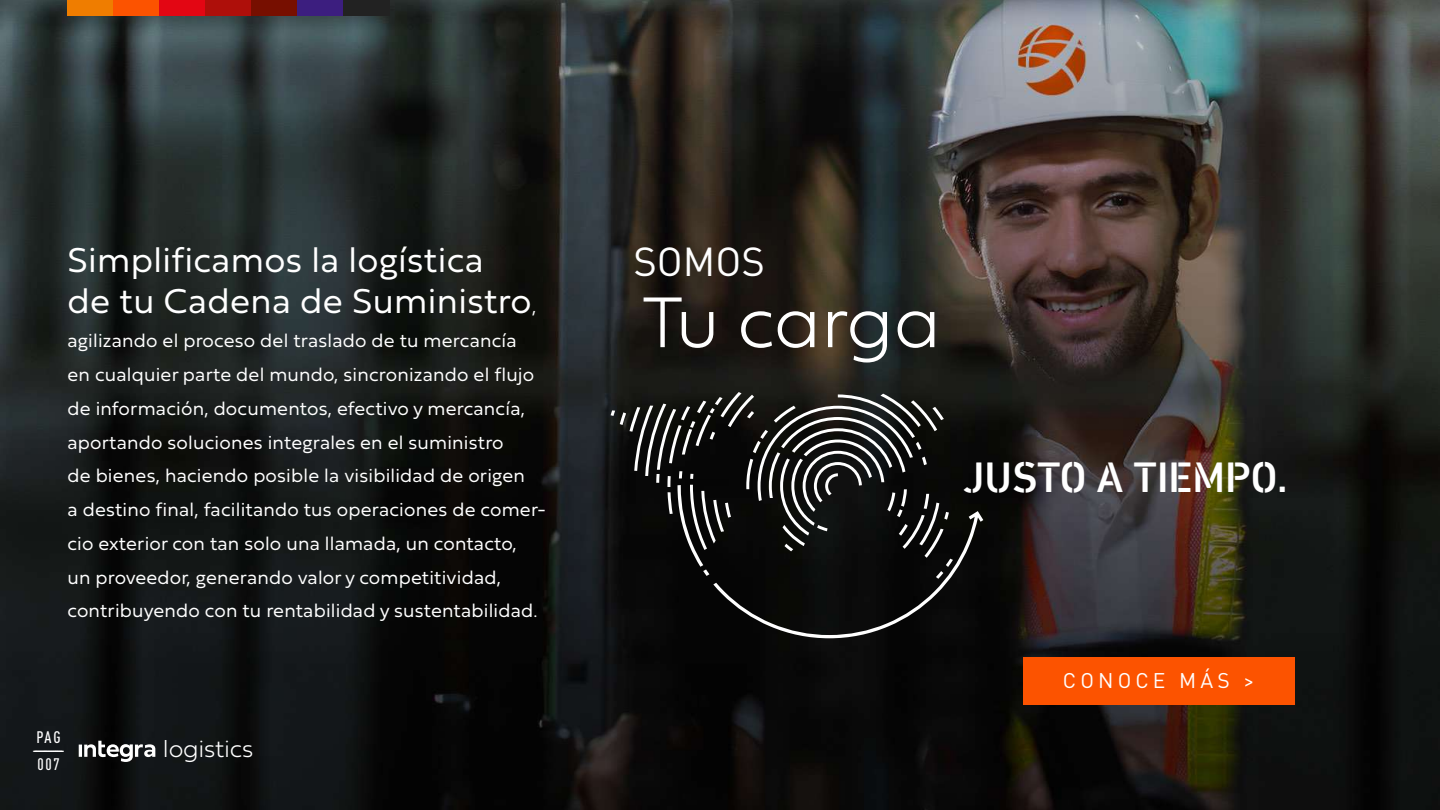
<style>
.page{position:relative;width:1440px;height:810px;background:#fff}
.page>*{position:absolute;margin:0;border:0;box-sizing:border-box;transform-origin:0 0}
.t1{font:100 74.93px "Fieldwork Geo";letter-spacing:-.015em;color:#fff}
.t2{font:500 42.9px "DIN Next Stencil";color:#fff}
.t3{font:39.97px "DIN Pro";color:#fff}
.t4{font:300 36px "Fieldwork Hum";letter-spacing:.01em;color:#fff}
.t5{font:100 24.75px "Fieldwork Geo";letter-spacing:-.01em;color:#fff}
.t6{font:21px "DIN Pro";letter-spacing:.2em;color:#fff}
.t7{font:300 19.5px/33.8px "Fieldwork Hum";letter-spacing:.01em;color:#fff}
.t8{font:500 condensed 16.5px/13.5px "DIN Pro";letter-spacing:.1em;color:#fff;text-align:center}
.s1{font-size:19.5px}
</style>
<div class="page">
<img style="left:0;top:0;width:1440px;height:810px">
<svg style="left:611px;top:392px;width:372px;height:246px;background:#212120"></svg>
<div style="left:68px;top:0;width:46px;height:16px;background:#ef7d00"></div>
<div style="left:113px;top:0;width:47px;height:16px;background:#fc5300"></div>
<div style="left:160px;top:0;width:46px;height:16px;background:#e30613"></div>
<div style="left:206px;top:0;width:46px;height:16px;background:#ae0f0a"></div>
<div style="left:252px;top:0;width:46px;height:16px;background:#770f00"></div>
<div style="left:298px;top:0;width:46px;height:16px;background:#3c1e7f"></div>
<div style="left:344px;top:0;width:46px;height:16px;background:#222"></div>
<svg style="left:79px;top:741px;width:76px;height:21px"></svg>
<div style="left:1023px;top:658px;width:271px;height:47px;background:#fc5300"></div>
<h3 class="t4" style="left:68px;top:232px;width:418px">Simplificamos la logística</h3>
<h3 class="t3" style="left:633px;top:230px;width:133px">SOMOS</h3>
<h3 class="t4" style="left:68px;top:273px;width:470px">de tu Cadena de Suministro<span class="s1">,</span></h3>
<p class="t7" style="left:67px;top:323px;width:480px">agilizando el proceso del traslado de tu mercancía<br>en cualquier parte del mundo, sincronizando el flujo de información, documentos, efectivo y mercancía, aportando soluciones integrales en el suministro<br>de bienes, haciendo posible la visibilidad de origen<br>a destino final, facilitando tus operaciones de comer&shy;cio exterior con tan solo una llamada, un contacto,<br>un proveedor, generando valor y competitividad, contribuyendo con tu rentabilidad y sustentabilidad.</p>
<h1 class="t1" style="left:642px;top:263px;width:300px">Tu carga</h1>
<p class="t8" style="left:32px;top:729px;width:34px">PAG ------------------<br>007</p>
<p class="t5" style="left:163px;top:729px;width:92px">logistics</p>
<h2 class="t2" style="left:963px;top:452px;width:326px">JUSTO A TIEMPO.</h2>
<p class="t6" style="left:1063px;top:664px;width:193px">CONOCE MÁS &gt;</p>
</div>
